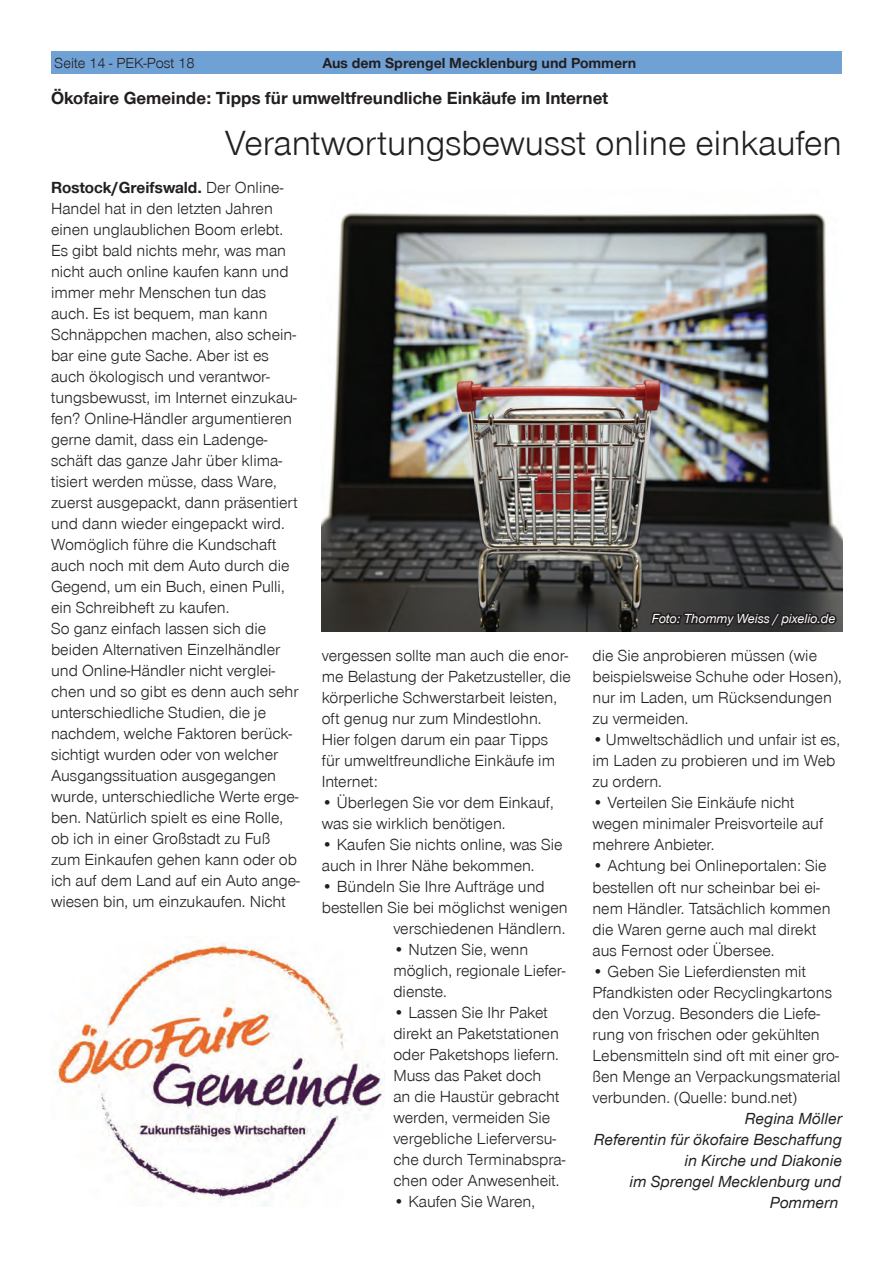
<style>
.page{position:relative;width:893px;height:1263px;background:#fff}
.page>*{position:absolute;margin:0;border:0;box-sizing:border-box;transform-origin:0 0}
.t1{font:36px "Nordelbica";color:#231f20}
.t2{font:700 18px "Nordelbica";color:#231f20}
.t3{font:16.5px/21px "Nordelbica";color:#231f20}
.t4{font:italic 500 16.5px/21px "Nordelbica";color:#231f20;text-align:right}
.t5{font:700 15px "Nordelbica";color:#231f20}
.t6{font:15px "Nordelbica";color:#231f20}
.t7{font:italic 500 13.5px "Nordelbica";color:#fff}
.s1{font-weight:700}
</style>
<div class="page">
<div style="left:51px;top:51px;width:791px;height:22px;background:#70a1d5"></div>
<img style="left:322px;top:212px;width:520px;height:419px">
<img style="left:51px;top:943px;width:334px;height:263px">
<svg style="left:648px;top:600px;width:190px;height:32px;background:#333232"></svg>
<p class="t6" style="left:55px;top:55px;width:142px">Seite 14 - PEK-Post 18</p>
<p class="t5" style="left:322px;top:54px;width:315px">Aus dem Sprengel Mecklenburg und Pommern</p>
<p class="t2" style="left:51px;top:88px;width:559px">Ökofaire Gemeinde: Tipps für umweltfreundliche Einkäufe im Internet</p>
<h1 class="t1" style="left:225px;top:123px;width:619px">Verantwortungsbewusst online einkaufen</h1>
<p class="t3" style="left:51px;top:177px;width:250px"><span class="s1">Rostock/Greifswald.</span> Der Online-<br>Handel hat in den letzten Jahren einen unglaublichen Boom erlebt.<br>Es gibt bald nichts mehr, was man nicht auch online kaufen kann und immer mehr Menschen tun das auch. Es ist bequem, man kann<br>Schnäppchen machen, also schein&shy;bar eine gute Sache. Aber ist es auch ökologisch und verantwor&shy;tungsbewusst, im Internet einzukau&shy;fen? Online-Händler argumentieren gerne damit, dass ein Ladenge&shy;schäft das ganze Jahr über klima&shy;tisiert werden müsse, dass Ware, zuerst ausgepackt, dann präsentiert und dann wieder eingepackt wird.<br>Womöglich führe die Kundschaft auch noch mit dem Auto durch die<br>Gegend, um ein Buch, einen Pulli, ein Schreibheft zu kaufen.<br>So ganz einfach lassen sich die beiden Alternativen Einzelhändler und Online-Händler nicht verglei&shy;chen und so gibt es denn auch sehr unterschiedliche Studien, die je nachdem, welche Faktoren berück&shy;sichtigt wurden oder von welcher<br>Ausgangssituation ausgegangen wurde, unterschiedliche Werte erge&shy;ben. Natürlich spielt es eine Rolle, ob ich in einer Großstadt zu Fuß zum Einkaufen gehen kann oder ob ich auf dem Land auf ein Auto ange&shy;wiesen bin, um einzukaufen. Nicht</p>
<p class="t3" style="left:322px;top:645px;width:251px">vergessen sollte man auch die enor&shy;me Belastung der Paketzusteller, die körperliche Schwerstarbeit leisten, oft genug nur zum Mindestlohn.<br>Hier folgen darum ein paar Tipps<br>für umweltfreundliche Einkäufe im<br>Internet:</p>
<p class="t3" style="left:322px;top:792px;width:234px">• Überlegen Sie vor dem Einkauf, was sie wirklich benötigen.</p>
<p class="t3" style="left:322px;top:834px;width:242px">• Kaufen Sie nichts online, was Sie auch in Ihrer Nähe bekommen.</p>
<p class="t3" style="left:322px;top:876px;width:225px">• Bündeln Sie Ihre Aufträge und</p>
<p class="t3" style="left:322px;top:897px;width:247px">bestellen Sie bei möglichst wenigen</p>
<p class="t3" style="left:393px;top:918px;width:174px">verschiedenen Händlern.</p>
<p class="t3" style="left:393px;top:939px;width:174px">• Nutzen Sie, wenn möglich, regionale Liefer&shy;dienste.</p>
<p class="t3" style="left:393px;top:1002px;width:174px">• Lassen Sie Ihr Paket direkt an Paketstationen oder Paketshops liefern.<br>Muss das Paket doch<br>an die Haustür gebracht werden, vermeiden Sie vergebliche Lieferversu&shy;che durch Terminabspra&shy;chen oder Anwesenheit.</p>
<p class="t3" style="left:393px;top:1192px;width:143px">• Kaufen Sie Waren,</p>
<p class="t7" style="left:652px;top:611px;width:185px">Foto: Thommy Weiss / pixelio.de</p>
<p class="t3" style="left:592px;top:646px;width:251px">die Sie anprobieren müssen (wie beispielsweise Schuhe oder Hosen), nur im Laden, um Rücksendungen zu vermeiden.</p>
<p class="t3" style="left:592px;top:730px;width:249px">•Umweltschädlich und unfair ist es, im Laden zu probieren und im Web zu ordern.</p>
<p class="t3" style="left:592px;top:793px;width:232px">• Verteilen Sie Einkäufe nicht wegen minimaler Preisvorteile auf mehrere Anbieter.</p>
<p class="t3" style="left:592px;top:856px;width:240px">• Achtung bei Onlineportalen: Sie bestellen oft nur scheinbar bei ei&shy;nem Händler. Tatsächlich kommen die Waren gerne auch mal direkt aus Fernost oder Übersee.</p>
<p class="t3" style="left:592px;top:961px;width:250px">• Geben Sie Lieferdiensten mit Pfandkisten oder Recyclingkartons den Vorzug. Besonders die Liefe&shy;rung von frischen oder gekühlten Lebensmitteln sind oft mit einer gro&shy;ßen Menge an Verpackungsmaterial verbunden. (Quelle: bund.net)</p>
<p class="t4" style="left:594px;top:1108px;width:250px">Regina Möller<br>Referentin für ökofaire Beschaffung in Kirche und Diakonie<br>im Sprengel Mecklenburg und<br>Pommern</p>
</div>
